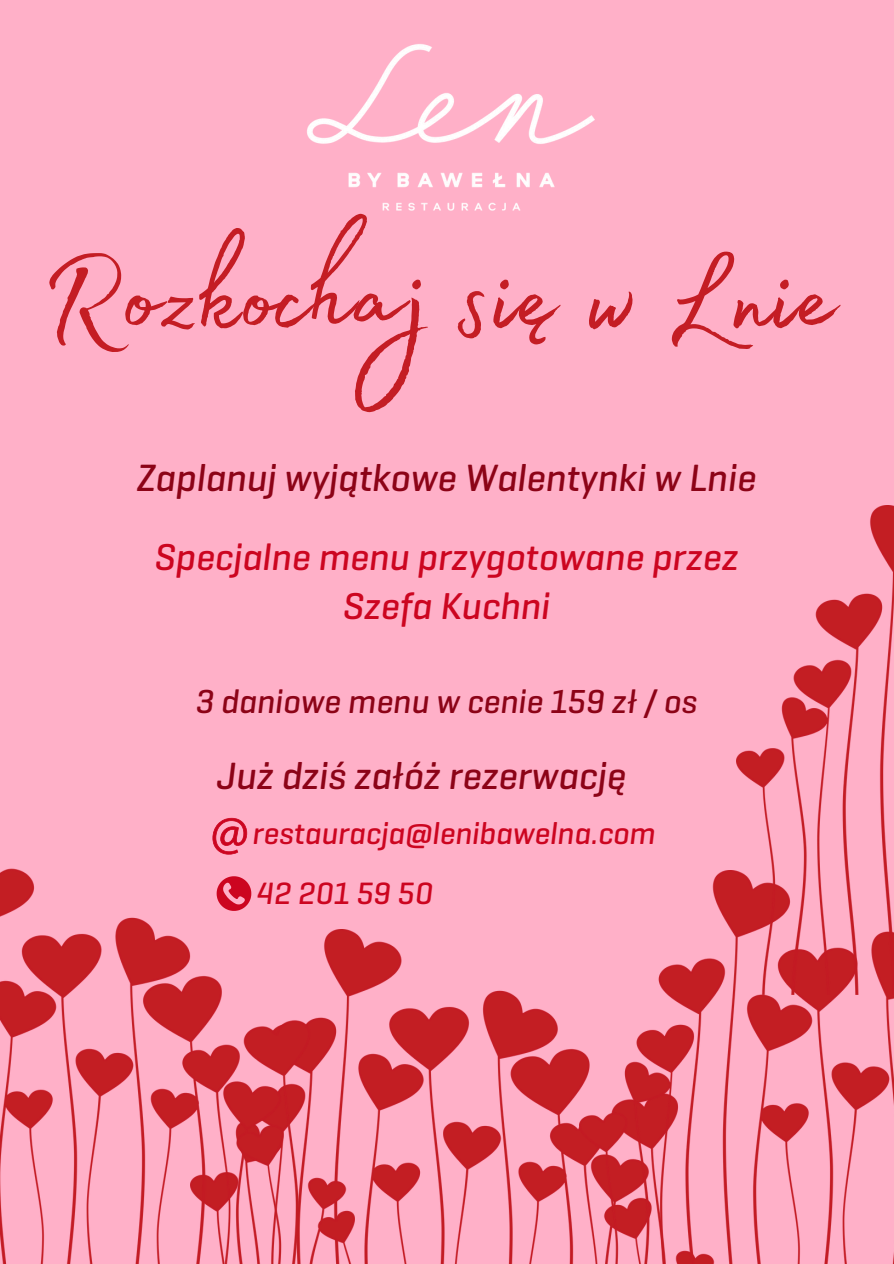
<style>
.page{position:relative;width:894px;height:1264px;background:#fff}
.page>*{position:absolute;margin:0;border:0;box-sizing:border-box;transform-origin:0 0}
.t1{font:148.5px "Madelyn Fill";color:#c41d24}
.t2{font:italic 500 38.7px "Geogrotesque Cyr";color:#8c0317}
.t3{font:italic 500 38.1px/48.6px "Geogrotesque Cyr";color:#cc0520;text-align:center}
.t4{font:italic 500 33.9px "Geogrotesque Cyr";color:#8c0317}
.t5{font:italic 500 31.35px/59.8px "Geogrotesque Cyr";color:#cc0520}
</style>
<div class="page">
<div style="left:0;top:0;width:893px;height:1263px;background:#ffb0c8"></div>
<svg style="left:212px;top:817px;width:35px;height:37px"></svg>
<img style="left:307px;top:44px;width:288px;height:167px">
<img style="left:355px;top:933px;width:224px;height:330px">
<img style="left:0;top:868px;width:355px;height:395px">
<img style="left:579px;top:870px;width:314px;height:393px">
<img style="left:736px;top:505px;width:157px;height:489px">
<p class="t1" style="left:42px;top:183px;width:797px">Rozkochaj się w Lnie</p>
<h4 class="t2" style="left:137px;top:464px;width:621px">Zaplanuj wyjątkowe Walentynki w Lnie</h4>
<p class="t3" style="left:155px;top:536px;width:585px">Specjalne menu przygotowane przez<br>Szefa Kuchni</p>
<h4 class="t4" style="left:196px;top:689px;width:503px">3 daniowe menu w cenie 159 zł / os</h4>
<p class="t2" style="left:217px;top:762px;width:411px">Już dziś załóż rezerwację</p>
<h1 class="t5" style="left:252px;top:806px;width:405px">restauracja@lenibawelna.com<br>42 201 59 50</h1>
</div>
